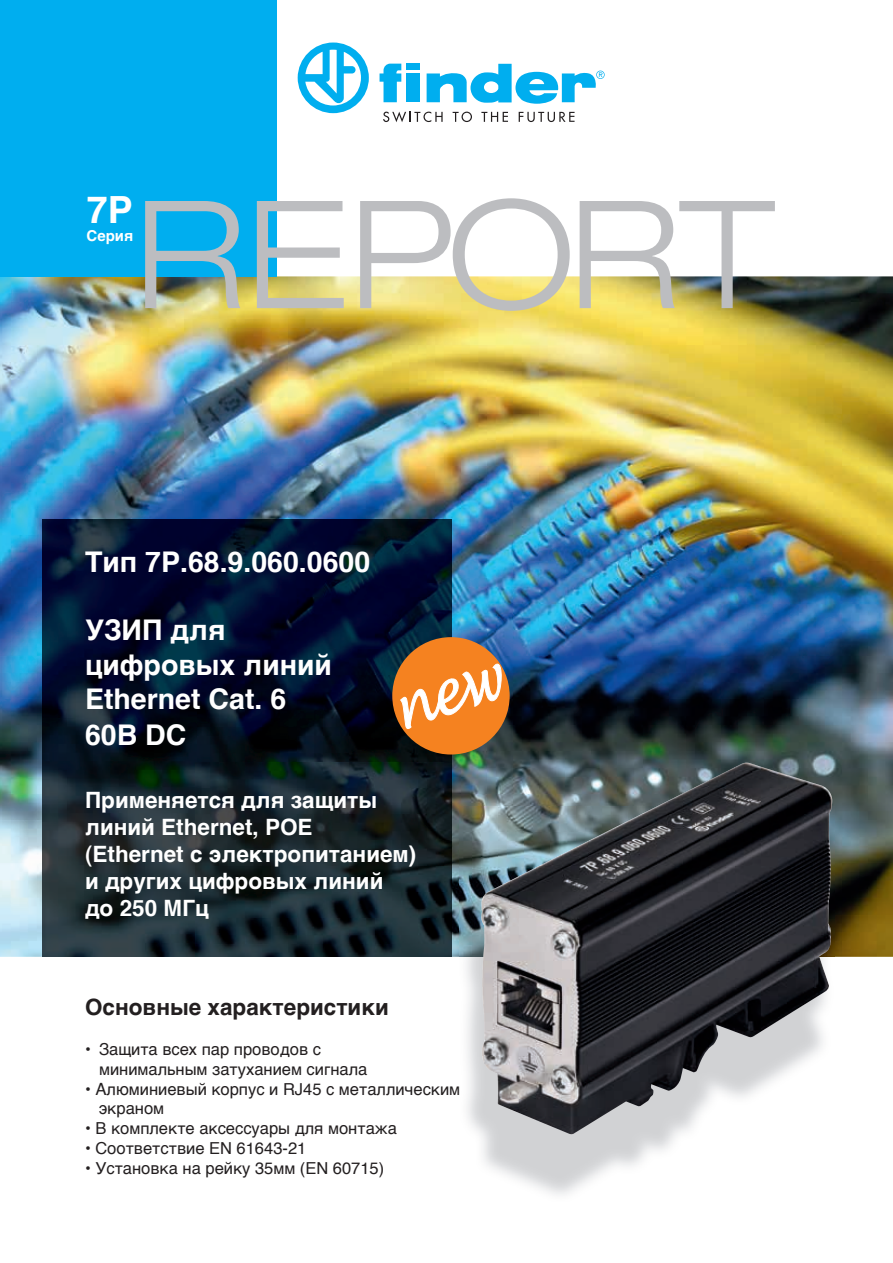
<style>
.page{position:relative;width:893px;height:1263px;background:#fff}
.page>*{position:absolute;margin:0;border:0;box-sizing:border-box;transform-origin:0 0}
.t1{font:300 expanded 150px "Helvetica Neue LT Std";color:#bcbdc0}
.t2{font:700 37.5px "Helvetica LT Std";color:#fff}
.t3{font:700 28.5px/34.8px "Helvetica";color:#fff}
.t4{font:700 22.5px/27px "Helvetica";color:#fff}
.t5{font:700 22.5px "Helvetica";color:#231f20}
.t6{font:16.5px/19.8px "Helvetica";color:#231f20}
.t7{font:700 15px "Helvetica LT Std";color:#fff}
</style>
<div class="page">
<img style="left:0;top:276px;width:893px;height:681px">
<div style="left:0;top:0;width:276px;height:276px;background:#00aeef"></div>
<svg style="left:298px;top:43px;width:71px;height:70px"></svg>
<svg style="left:427px;top:64px;width:178px;height:40px"></svg>
<svg style="left:380px;top:64px;width:21px;height:38px"></svg>
<div style="left:407px;top:73px;width:13px;height:29px;background:#00aeef"></div>
<div style="left:407px;top:64px;width:13px;height:6px;background:#00aeef"></div>
<svg style="left:383px;top:112px;width:60px;height:10px"></svg>
<svg style="left:453px;top:112px;width:19px;height:10px"></svg>
<svg style="left:481px;top:112px;width:27px;height:10px"></svg>
<svg style="left:519px;top:112px;width:56px;height:10px"></svg>
<img style="left:459px;top:807px;width:376px;height:388px">
<img style="left:481px;top:763px;width:351px;height:371px">
<img style="left:43px;top:520px;width:409px;height:437px">
<div style="left:392px;top:637px;width:118px;height:117px;background:#f58220;border-radius:50%"></div>
<svg style="left:400px;top:663px;width:102px;height:67px"></svg>
<h2 class="t2" style="left:87px;top:186px;width:47px">P7</h2>
<h1 class="t1" style="left:133px;top:165px;width:643px">REPORT</h1>
<p class="t7" style="left:87px;top:226px;width:48px">Cepия</p>
<h3 class="t3" style="left:85px;top:545px;width:287px">Тип P7 .68.9.060.0600</h3>
<h3 class="t3" style="left:85px;top:613px;width:248px">УЗИП для цифровых линий<br>Ethernet Cat 6.<br>60В DC</h3>
<h3 class="t4" style="left:85px;top:787px;width:333px">Применяется для защиты линий Ethernet, POE (Ethernet с электропитанием( и других цифровых линий до 250 МГц</h3>
<h3 class="t5" style="left:85px;top:989px;width:305px">Основные характеристики</h3>
<p class="t6" style="left:99px;top:1040px;width:223px">Защита всеx пар проводов с</p>
<p class="t6" style="left:85px;top:1040px;width:7px">•</p>
<p class="t6" style="left:99px;top:1060px;width:270px">минимальным затуханием сигнала</p>
<p class="t6" style="left:99px;top:1079px;width:363px;text-indent:-14px">• Алюминиевый корпус и RJ45 с металлическим экраном</p>
<p class="t6" style="left:85px;top:1119px;width:313px">• В комплекте аксессуары для монтажа</p>
<p class="t6" style="left:85px;top:1139px;width:223px">• Соответствие EN 61643-21</p>
<p class="t6" style="left:85px;top:1159px;width:301px">• Установка на рейку 35мм (EN 60715(</p>
</div>
